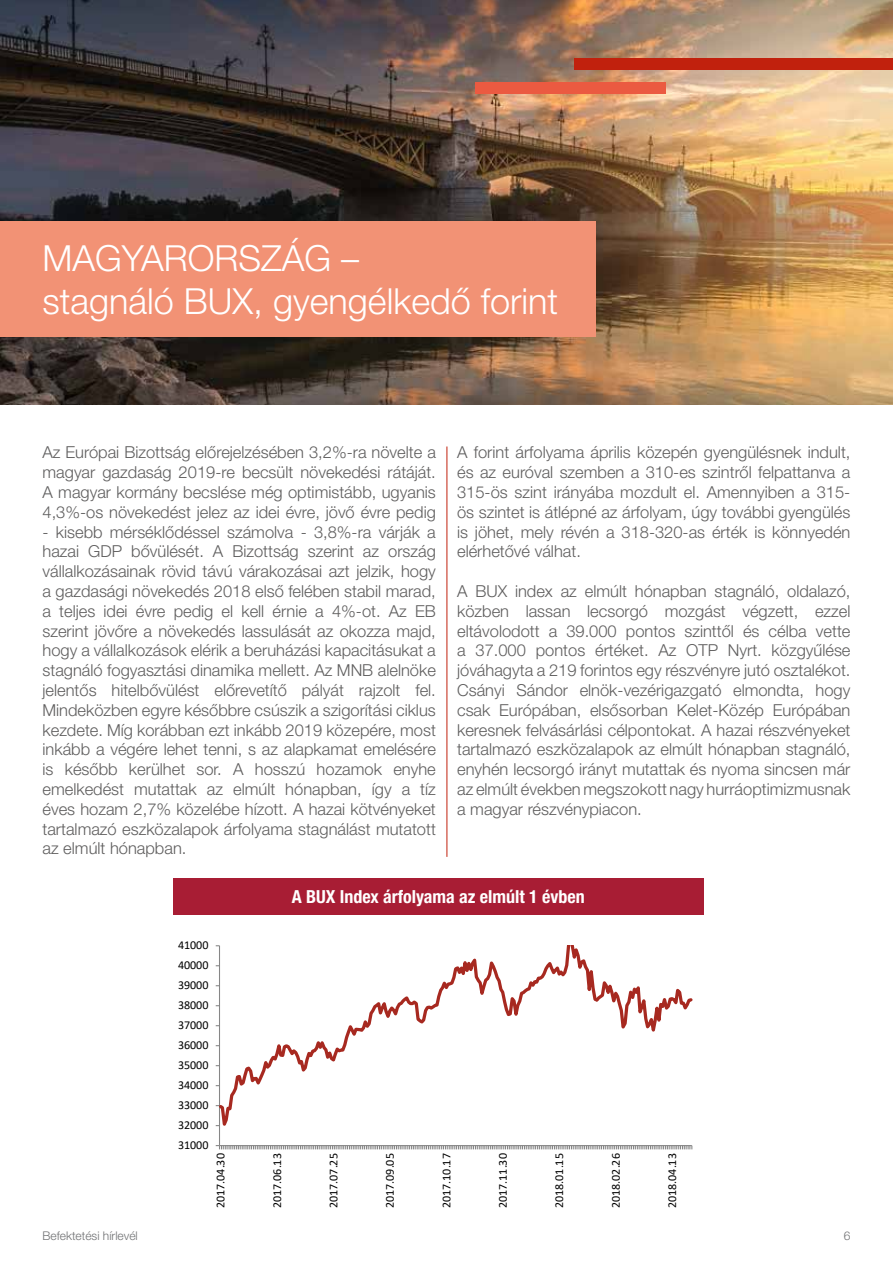
<style>
.page{position:relative;width:893px;height:1263px;background:#fff}
.page>*{position:absolute;margin:0;border:0;box-sizing:border-box;transform-origin:0 0}
.t1{font:300 36px/43.2px "Helvetica Neue LT Pro";color:#fff}
.t2{font:700 condensed 18px "Helvetica Neue LT Pro";color:#fff}
.t3{font:300 16.5px/19.8px "Helvetica Neue LT Pro";color:#5f5e5e;text-align:justify}
.t4{font:12px "Calibri";color:#000}
.t5{font:300 12px "Helvetica Neue LT Pro";color:#707173}
</style>
<div class="page">
<img style="left:0;top:0;width:893px;height:404px">
<div style="left:0;top:222px;width:595px;height:115px;background:#f29275"></div>
<hr style="left:447px;top:446px;width:1px;height:411px;background:#c1210d">
<div style="left:574px;top:58px;width:319px;height:12px;background:#c1210d"></div>
<div style="left:475px;top:82px;width:190px;height:12px;background:#eb5a41"></div>
<div style="left:173px;top:878px;width:530px;height:36px;background:#a81d34"></div>
<svg style="left:215px;top:945px;width:478px;height:205px"></svg>
<h1 class="t1" style="left:43px;top:236px;width:517px">MAGYARORSZÁG –<br>stagnáló BUX, gyengélkedő forint</h1>
<p class="t3" style="left:43px;top:442px;width:395px">Az Európai Bizottság előrejelzésében 3,2%-ra növelte a magyar gazdaság 2019-re becsült növekedési rátáját.<br>A magyar kormány becslése még optimistább, ugyanis 4,3%-os növekedést jelez az idei évre, jövő évre pedig</p>
<p class="t3" style="left:43px;top:521px;width:395px">- kisebb mérséklődéssel számolva - 3,8%-ra várják a hazai GDP bővülését. A Bizottság szerint az ország vállalkozásainak rövid távú várakozásai azt jelzik, hogy a gazdasági növekedés 2018 első felében stabil marad, a teljes idei évre pedig el kell érnie a 4%-ot. Az EB szerint jövőre a növekedés lassulását az okozza majd, hogy a vállalkozások elérik a beruházási kapacitásukat a stagnáló fogyasztási dinamika mellett. Az MNB alelnöke jelentős hitelbővülést előrevetítő pályát rajzolt fel.<br>Mindeközben egyre későbbre csúszik a szigorítási ciklus kezdete. Míg korábban ezt inkább 2019 közepére, most inkább a végére lehet tenni, s az alapkamat emelésére is később kerülhet sor. A hosszú hozamok enyhe emelkedést mutattak az elmúlt hónapban, így a tíz éves hozam 2,7% közelébe hízott. A hazai kötvényeket tartalmazó eszközalapok árfolyama stagnálást mutatott az elmúlt hónapban.</p>
<p class="t3" style="left:457px;top:442px;width:395px">A forint árfolyama április közepén gyengülésnek indult, és az euróval szemben a 310-es szintről felpattanva a 315-ös szint irányába mozdult el. Amennyiben a 315- ös szintet is átlépné az árfolyam, úgy további gyengülés is jöhet, mely révén a 318-320-as érték is könnyedén elérhetővé válhat.</p>
<p class="t3" style="left:457px;top:581px;width:395px">A BUX index az elmúlt hónapban stagnáló, oldalazó, közben lassan lecsorgó mozgást végzett, ezzel eltávolodott a 39.000 pontos szinttől és célba vette a 37.000 pontos értéket. Az OTP Nyrt. közgyűlése jóváhagyta a 219 forintos egy részvényre jutó osztalékot.<br>Csányi Sándor elnök-vezérigazgató elmondta, hogy csak Európában, elsősorban Kelet-Közép Európában keresnek felvásárlási célpontokat. A hazai részvényeket tartalmazó eszközalapok az elmúlt hónapban stagnáló, enyhén lecsorgó irányt mutattak és nyoma sincsen már az elmúlt években megszokott nagy hurráoptimizmusnak a magyar részvénypiacon.</p>
<p class="t2" style="left:292px;top:885px;width:294px">A BUX Index árfolyama az elmúlt 1 évben</p>
<p class="t4" style="left:178px;top:937px;width:32px">41000</p>
<p class="t4" style="left:178px;top:957px;width:32px">40000</p>
<p class="t4" style="left:178px;top:977px;width:32px">39000</p>
<p class="t4" style="left:178px;top:997px;width:32px">38000</p>
<p class="t4" style="left:178px;top:1017px;width:32px">37000</p>
<p class="t4" style="left:178px;top:1037px;width:32px">36000</p>
<p class="t4" style="left:178px;top:1057px;width:32px">35000</p>
<p class="t4" style="left:178px;top:1077px;width:32px">34000</p>
<p class="t4" style="left:178px;top:1097px;width:32px">33000</p>
<p class="t4" style="left:178px;top:1117px;width:32px">32000</p>
<p class="t4" style="left:178px;top:1137px;width:32px">31000</p>
<p class="t4" style="left:212px;top:1208px;width:56px;rotate:-90deg">2017.04.30</p>
<p class="t4" style="left:269px;top:1208px;width:56px;rotate:-90deg">2017.06.13</p>
<p class="t4" style="left:325px;top:1208px;width:56px;rotate:-90deg">2017.07.25</p>
<p class="t4" style="left:382px;top:1208px;width:56px;rotate:-90deg">2017.09.05</p>
<p class="t4" style="left:438px;top:1208px;width:56px;rotate:-90deg">2017.10.17</p>
<p class="t4" style="left:494px;top:1208px;width:56px;rotate:-90deg">2017.11.30</p>
<p class="t4" style="left:551px;top:1208px;width:56px;rotate:-90deg">2018.01.15</p>
<p class="t4" style="left:607px;top:1208px;width:56px;rotate:-90deg">2018.02.26</p>
<p class="t4" style="left:664px;top:1208px;width:56px;rotate:-90deg">2018.04.13</p>
<p class="t5" style="left:43px;top:1228px;width:97px">Befektetési hírlevél</p>
<p class="t5" style="left:844px;top:1228px;width:8px">6</p>
</div>
